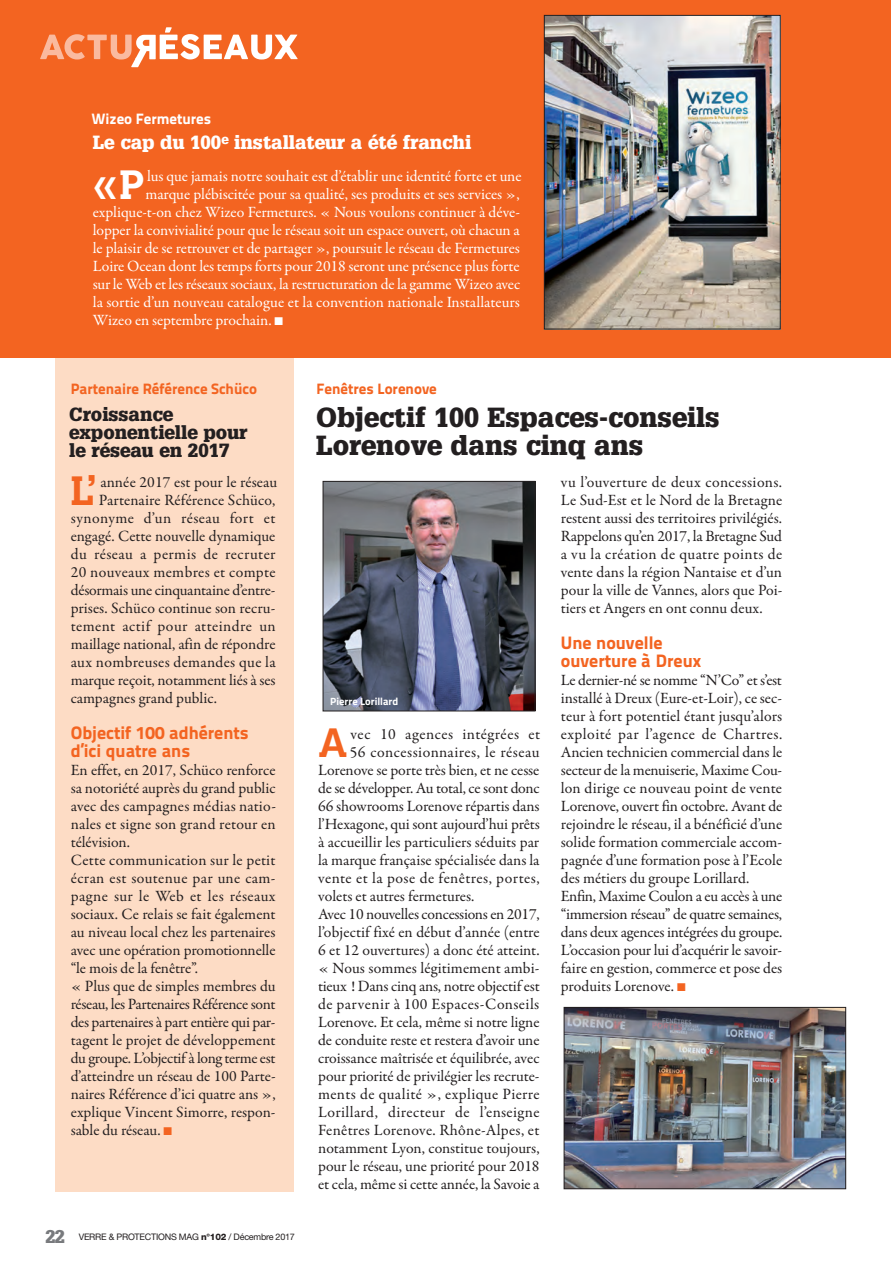
<style>
.page{position:relative;width:891px;height:1262px;background:#fff}
.page>*{position:absolute;margin:0;border:0;box-sizing:border-box;transform-origin:0 0}
.t1{font:700 40.5px "Calvert MT Std";color:#f36421}
.t2{font:700 40.5px "Calvert MT Std";color:#fff}
.t3{font:900 27px/28.5px "Glypha LT Std";color:#231f20}
.t4{font:900 18.6px/18px "Glypha LT Std";color:#231f20}
.t5{font:900 18.6px "Glypha LT Std";color:#fff}
.t6{font:18px/18px "Titillium Text 25 L 999 wt";color:#f36421}
.t7{font:15.75px/18px "Garamond Premr Pro";letter-spacing:-.005em;color:#231f20}
.t8{font:15.75px "Garamond Premr Pro";letter-spacing:-.005em;color:#fff}
.t9{font:15.75px "Garamond Premr Pro";letter-spacing:.025em;color:#231f20}
.t10{font:15.75px "Garamond Premr Pro";letter-spacing:.03em;color:#231f20}
.t11{font:15.75px "Garamond Premr Pro";letter-spacing:.02em;color:#231f20}
.t12{font:15px "Titillium Text 25 L 999 wt";color:#f36421}
.t13{font:15px "Titillium Text 25 L 999 wt";color:#fff}
.t14{font:700 10.5px "Titillium";color:#fff}
.t15{font:9px "Helvetica Neue LT Std";letter-spacing:-.025em;color:#231f20}
.s1{color:#f36421}
.s2{font-family:"Glypha LT Std";font-weight:900;font-size:18px;color:#787a7d}
.s3{font-weight:800}
</style>
<div class="page">
<div style="left:55px;top:344px;width:238px;height:847px;background:#fddcc5"></div>
<div style="left:0;top:0;width:890px;height:358px;background:#f36421"></div>
<svg style="left:40px;top:27px;width:257px;height:40px"></svg>
<img style="left:565px;top:1009px;width:278px;height:178px">
<div style="left:563px;top:1007px;width:282px;height:182px;border:1px solid #231f20"></div>
<img style="left:324px;top:483px;width:209px;height:226px">
<div style="left:322px;top:481px;width:213px;height:230px;border:1px solid #231f20"></div>
<img style="left:546px;top:17px;width:232px;height:310px">
<div style="left:544px;top:15px;width:236px;height:314px;border:1px solid #231f20"></div>
<p class="t13" style="left:91px;top:113px;width:121px">Wizeo Fermetures</p>
<p class="t5" style="left:93px;top:135px;width:380px">Le cap du 100<sup>e</sup> installateur a été franchi</p>
<h1 class="t2" style="left:93px;top:169px;width:53px">«P</h1>
<p class="t8" style="left:147px;top:169px;width:375px">lus que jamais notre souhait est d’établir une identité forte et une</p>
<p class="t8" style="left:145px;top:187px;width:375px">marque plébiscitée pour sa qualité, ses produits et ses services »,</p>
<p class="t8" style="left:93px;top:205px;width:428px">explique-t-on chez Wizeo Fermetures. « Nous voulons continuer à déve-</p>
<p class="t8" style="left:93px;top:223px;width:428px">lopper la convivialité pour que le réseau soit un espace ouvert, où chacun a</p>
<p class="t8" style="left:93px;top:241px;width:428px">le plaisir de se retrouver et de partager », poursuit le réseau de Fermetures</p>
<p class="t8" style="left:93px;top:259px;width:428px">Loire Ocean dont les temps forts pour 2018 seront une présence plus forte</p>
<p class="t8" style="left:93px;top:277px;width:429px">sur le Web et les réseaux sociaux, la restructuration de la gamme Wizeo avec</p>
<p class="t8" style="left:93px;top:295px;width:428px">la sortie d’un nouveau catalogue et la convention nationale Installateurs</p>
<p class="t8" style="left:93px;top:313px;width:192px">Wizeo en septembre prochain. ■</p>
<p class="t12" style="left:71px;top:384px;width:188px">Partenaire Référence Schüco</p>
<p class="t4" style="left:69px;top:406px;width:180px">Croissance exponentielle pour le réseau en 2017</p>
<h1 class="t1" style="left:71px;top:475px;width:28px">L’</h1>
<p class="t7" style="left:100px;top:474px;width:178px">année 2017 est pour le réseau</p>
<p class="t7" style="left:99px;top:492px;width:178px">Partenaire Référence Schüco,</p>
<p class="t10" style="left:71px;top:511px;width:206px">synonyme d’un réseau fort et</p>
<p class="t7" style="left:71px;top:528px;width:206px">engagé. Cette nouvelle dynamique</p>
<p class="t9" style="left:71px;top:547px;width:206px">du réseau a permis de recruter</p>
<p class="t9" style="left:71px;top:565px;width:206px">20 nouveaux membres et compte</p>
<p class="t7" style="left:71px;top:582px;width:206px">désormais une cinquantaine d’entre-</p>
<p class="t7" style="left:71px;top:600px;width:206px">prises. Schüco continue son recru-</p>
<p class="t9" style="left:71px;top:619px;width:206px">tement actif pour atteindre un</p>
<p class="t7" style="left:71px;top:636px;width:206px">maillage national, afin de répondre</p>
<p class="t11" style="left:71px;top:655px;width:206px">aux nombreuses demandes que la</p>
<p class="t7" style="left:71px;top:672px;width:206px">marque reçoit, notamment liés à ses</p>
<p class="t7" style="left:71px;top:690px;width:148px">campagnes grand public.</p>
<p class="t6" style="left:71px;top:725px;width:179px">Objectif 100 adhérents d’ici quatre ans</p>
<p class="t7" style="left:71px;top:762px;width:207px">En effet, en 2017, Schüco renforce sa notoriété auprès du grand public avec des campagnes médias natio&shy;nales et signe son grand retour en télévision.<br>Cette communication sur le petit écran est soutenue par une cam&shy;pagne sur le Web et les réseaux sociaux. Ce relais se fait également au niveau local chez les partenaires avec une opération promotionnelle “le mois de la fenêtre”.<br>« Plus que de simples membres du réseau, les Partenaires Référence sont des partenaires à part entière qui par&shy;tagent le projet de développement du groupe. L’objectif à long terme est d’atteindre un réseau de 100 Parte&shy;naires Référence d’ici quatre ans », explique Vincent Simorre, respon&shy;sable du réseau. <span class="s1">■</span></p>
<p class="t15" style="left:45px;top:1233px;width:251px"><span class="s2">22</span> VERRE &amp; PROTECTIONS MAG <span class="s3">n°102</span> / Décembre 2017</p>
<p class="t12" style="left:316px;top:384px;width:122px">Fenêtres Lorenove</p>
<h2 class="t3" style="left:316px;top:404px;width:405px">Objectif 100 Espaces-conseils<br>Lorenove dans cinq ans</h2>
<p class="t14" style="left:330px;top:697px;width:69px">Pierre Lorillard</p>
<h1 class="t1" style="left:318px;top:727px;width:31px">A</h1>
<p class="t10" style="left:350px;top:727px;width:191px">vec 10 agences intégrées et</p>
<p class="t10" style="left:349px;top:745px;width:191px">56 con cessionnaires, le réseau</p>
<p class="t7" style="left:318px;top:762px;width:222px">Lorenove se porte très bien, et ne cesse</p>
<p class="t7" style="left:318px;top:780px;width:223px">de se développer. Au total, ce sont donc</p>
<p class="t7" style="left:318px;top:798px;width:223px">66 showrooms Lorenove répartis dans</p>
<p class="t7" style="left:318px;top:816px;width:223px">l’Hexagone, qui sont aujourd’hui prêts</p>
<p class="t7" style="left:318px;top:834px;width:222px">à accueillir les particuliers séduits par</p>
<p class="t7" style="left:318px;top:852px;width:223px">la marque française spécialisée dans la</p>
<p class="t10" style="left:318px;top:871px;width:223px">vente et la pose de fenêtres, portes,</p>
<p class="t7" style="left:318px;top:888px;width:158px">volets et autres fermetures.</p>
<p class="t7" style="left:318px;top:906px;width:223px">Avec 10 nouvelles concessions en 2017,</p>
<p class="t7" style="left:318px;top:924px;width:223px">l’objectif fixé en début d’année (entre</p>
<p class="t7" style="left:318px;top:942px;width:223px">6 et 12 ouvertures) a donc été atteint.</p>
<p class="t7" style="left:318px;top:960px;width:223px">« Nous sommes légitimement ambi-</p>
<p class="t7" style="left:318px;top:978px;width:223px">tieux ! Dans cinq ans, notre objectif est</p>
<p class="t9" style="left:318px;top:997px;width:222px">de parvenir à 100 Espaces-Conseils</p>
<p class="t7" style="left:318px;top:1014px;width:223px">Lorenove. Et cela, même si notre ligne</p>
<p class="t7" style="left:318px;top:1032px;width:223px">de conduite reste et restera d’avoir une</p>
<p class="t7" style="left:318px;top:1050px;width:223px">croissance maîtrisée et équilibrée, avec</p>
<p class="t7" style="left:318px;top:1068px;width:223px">pour priorité de privilégier les recrute-</p>
<p class="t11" style="left:318px;top:1087px;width:223px">ments de qualité », explique Pierre</p>
<p class="t9" style="left:318px;top:1105px;width:223px">Lorillard, directeur de l’enseigne</p>
<p class="t11" style="left:318px;top:1123px;width:223px">Fenêtres Lorenove. Rhône-Alpes, et</p>
<p class="t7" style="left:318px;top:1140px;width:223px">notamment Lyon, constitue toujours,</p>
<p class="t7" style="left:318px;top:1158px;width:223px">pour le réseau, une priorité pour 2018</p>
<p class="t7" style="left:318px;top:1176px;width:223px">et cela, même si cette année, la Savoie a</p>
<p class="t7" style="left:560px;top:474px;width:223px;text-align:justify">vu l’ouverture de deux concessions.<br>Le Sud-Est et le Nord de la Bretagne restent aussi des territoires privilégiés.<br>Rappelons qu’en 2017, la Bretagne Sud a vu la création de quatre points de vente dans la région Nantaise et d’un pour la ville de Vannes, alors que Poi&shy;tiers et Angers en ont connu deux.</p>
<p class="t6" style="left:560px;top:635px;width:142px">Une nouvelle ouverture à Dreux</p>
<p class="t7" style="left:560px;top:672px;width:223px">Le dernier-né se nomme “N’Co” et s’est installé à Dreux (Eure-et-Loir), ce sec&shy;teur à fort potentiel étant jusqu’alors exploité par l’agence de Chartres.<br>Ancien technicien commercial dans le secteur de la menuiserie, Maxime Cou&shy;lon dirige ce nouveau point de vente Lorenove, ouvert fin octobre. Avant de rejoindre le réseau, il a bénéficié d’une solide formation commerciale accom&shy;pagnée d’une formation pose à l’Ecole des métiers du groupe Lorillard.<br>Enfin, Maxime Coulon a eu accès à une “immersion réseau” de quatre semaines, dans deux agences intégrées du groupe.<br>L’occasion pour lui d’acquérir le savoir&shy;faire en gestion, commerce et pose des produits Lorenove. <span class="s1">■</span></p>
</div>
